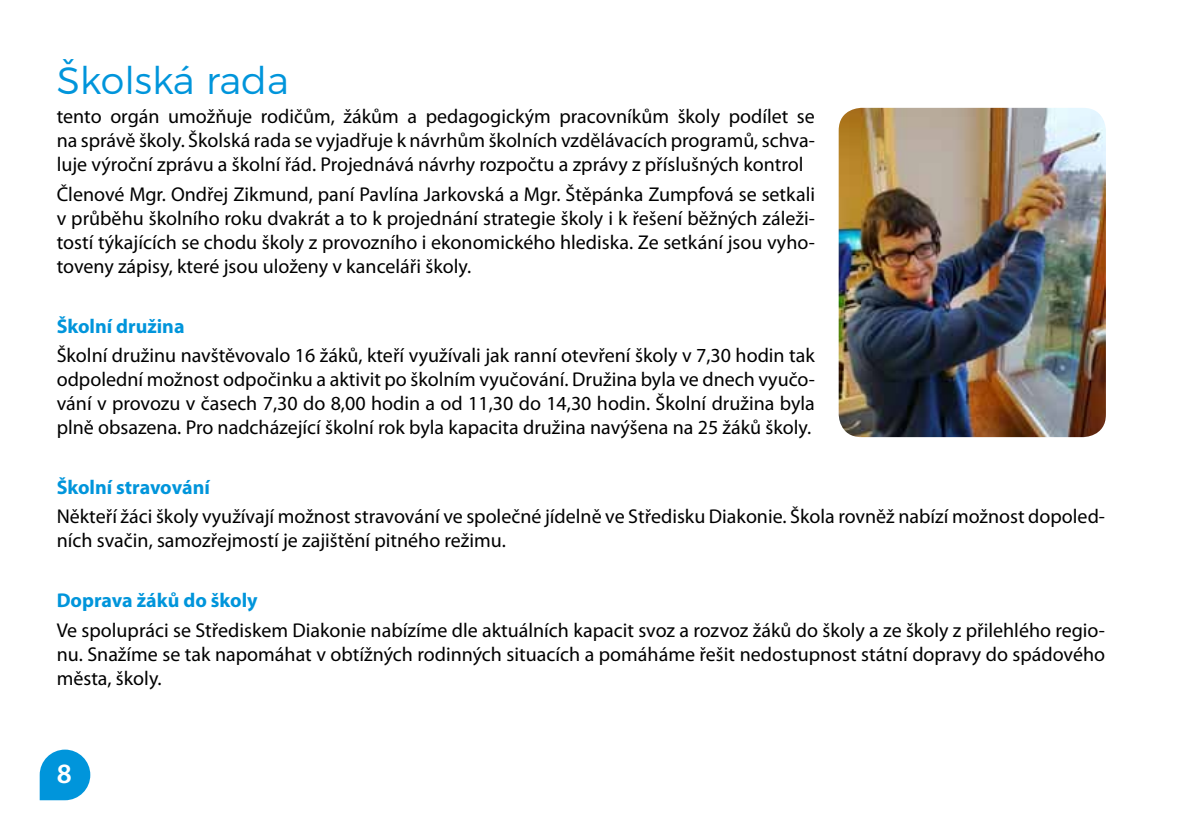
<style>
.page{position:relative;width:1191px;height:840px;background:#fff}
.page>*{position:absolute;margin:0;border:0;box-sizing:border-box;transform-origin:0 0}
.t1{font:300 38px "Montserrat";color:#0095db}
.t2{font:600 28px "Myriad Pro";color:#fff}
.t3{font:20px/24px "Myriad Pro";color:#000;text-align:justify}
.t4{font:700 20px "Myriad Pro";color:#0095db}
</style>
<div class="page">
<svg style="left:40px;top:749px;width:50px;height:50px;background:#28a5e0"></svg>
<img style="left:838px;top:108px;width:268px;height:329px">
<h1 class="t1" style="left:57px;top:50px;width:234px">Školská rada</h1>
<p class="t3" style="left:57px;top:104px;width:759px">tento orgán umožňuje rodičům, žákům a pedagogickým pracovníkům školy podílet se na správě školy. Školská rada se vyjadřuje k návrhům školních vzdělávacích programů, schva&shy;luje výroční zprávu a školní řád. Projednává návrhy rozpočtu a zprávy z příslušných kontrol</p>
<p class="t3" style="left:57px;top:182px;width:760px">Členové Mgr. Ondřej Zikmund, paní Pavlína Jarkovská a Mgr. Štěpánka Zumpfová se setkali v průběhu školního roku dvakrát a to k projednání strategie školy i k řešení běžných záleži&shy;tostí týkajících se chodu školy z provozního i ekonomického hlediska. Ze setkání jsou vyho&shy;toveny zápisy, které jsou uloženy v kanceláři školy.</p>
<p class="t4" style="left:57px;top:312px;width:129px">Školní družina</p>
<p class="t3" style="left:57px;top:343px;width:759px">Školní družinu navštěvovalo 16 žáků, kteří využívali jak ranní otevření školy v 7,30 hodin tak odpolední možnost odpočinku a aktivit po školním vyučování. Družina byla ve dnech vyučo&shy;vání v provozu v časech 7,30 do 8,00 hodin a od 11,30 do 14,30 hodin. Školní družina byla plně obsazena. Pro nadcházející školní rok byla kapacita družina navýšena na 25 žáků školy.</p>
<p class="t4" style="left:57px;top:473px;width:155px">Školní stravování</p>
<p class="t3" style="left:57px;top:504px;width:1050px">Někteří žáci školy využívají možnost stravování ve společné jídelně ve Středisku Diakonie. Škola rovněž nabízí možnost dopoled&shy;ních svačin, samozřejmostí je zajištění pitného režimu.</p>
<p class="t4" style="left:57px;top:586px;width:202px">Doprava žáků do školy</p>
<p class="t3" style="left:57px;top:617px;width:1050px">Ve spolupráci se Střediskem Diakonie nabízíme dle aktuálních kapacit svoz a rozvoz žáků do školy a ze školy z přilehlého regio&shy;nu. Snažíme se tak napomáhat v obtížných rodinných situacích a pomáháme řešit nedostupnost státní dopravy do spádového města, školy.</p>
<h2 class="t2" style="left:57px;top:755px;width:17px">8</h2>
</div>
